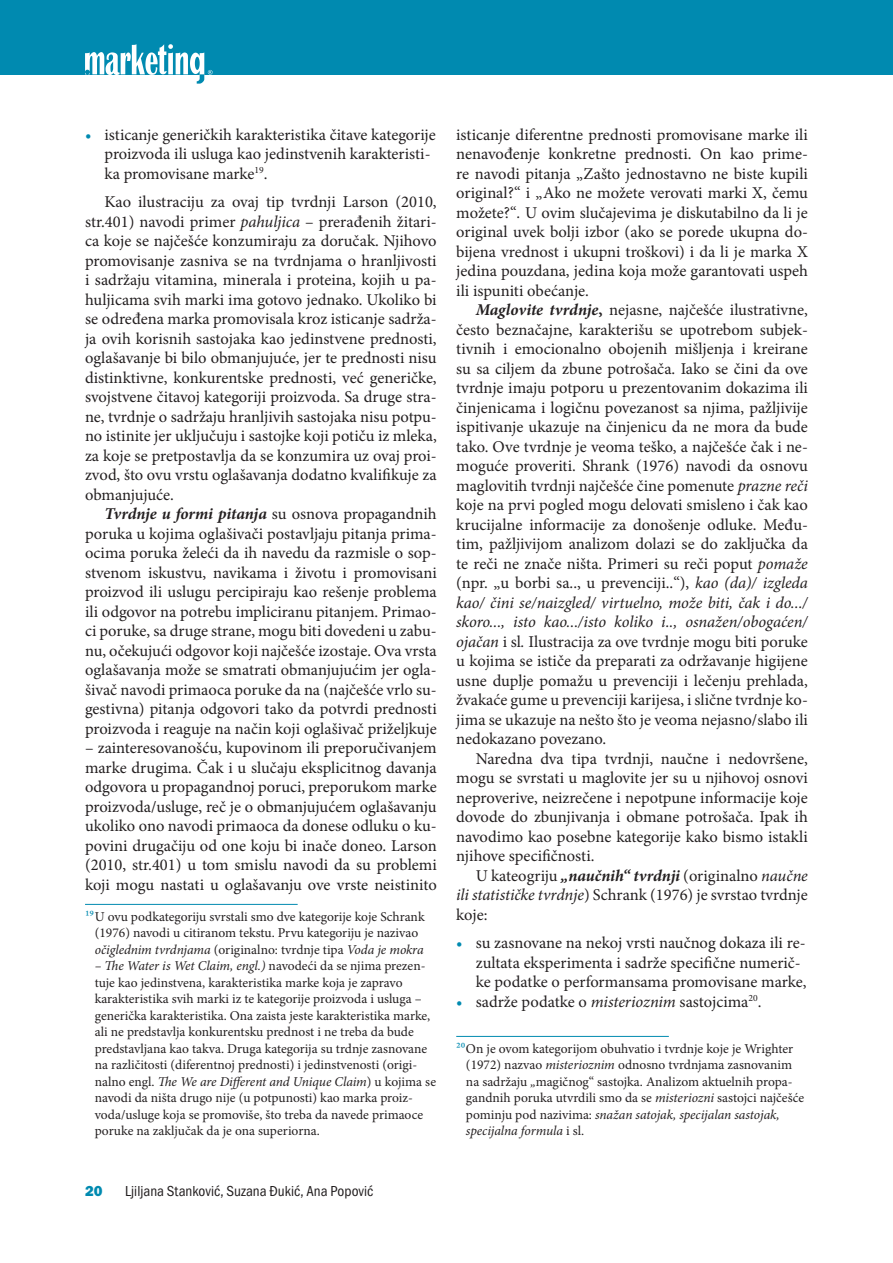
<style>
.page{position:relative;width:893px;height:1263px;background:#fff}
.page>*{position:absolute;margin:0;border:0;box-sizing:border-box;transform-origin:0 0}
.t1{font:16.5px/19.5px "Minion Pro";color:#231f20;text-align:justify}
.t2{font:condensed 15px "Franklin Got Itc TEE";color:#231f20}
.t3{font:15px "Franklin Got Itc TEE Heav";color:#008ab0}
.t4{font:13.5px/16.5px "Minion Pro";color:#231f20}
.s1{color:#008ab0}
.s2{font-style:italic}
.s3{font-weight:700;font-style:italic}
.s4{font-weight:700}
</style>
<div class="page">
<div style="left:0;top:0;width:893px;height:74px;background:#008ab0"></div>
<svg style="left:85px;top:44px;width:128px;height:40px"></svg>
<hr style="left:85px;top:904px;width:213px;height:1px;background:#008ab0">
<hr style="left:456px;top:1036px;width:213px;height:1px;background:#008ab0">
<p class="t1" style="left:105px;top:125px;width:333px;text-align:left;text-indent:-20px"><span class="s1">•</span> isticanje generičkih karakteristika čitave kategorije proizvoda ili usluga kao jedinstvenih karakteristi&shy;ka promovisane marke<sup>19</sup>.</p>
<p class="t1" style="left:85px;top:192px;width:353px;text-indent:20px">Kao ilustraciju za ovaj tip tvrdnji Larson (2010, str.401) navodi primer <span class="s2">pahuljica</span> – prerađenih žitari&shy;ca koje se najčešće konzumiraju za doručak. Njihovo promovisanje zasniva se na tvrdnjama o hranljivosti i sadržaju vitamina, minerala i proteina, kojih u pa&shy;huljicama svih marki ima gotovo jednako. Ukoliko bi se određena marka promovisala kroz isticanje sadrža&shy;ja ovih korisnih sastojaka kao jedinstvene prednosti, oglašavanje bi bilo obmanjujuće, jer te prednosti nisu distinktivne, konkurentske prednosti, već generičke, svojstvene čitavoj kategoriji proizvoda. Sa druge stra&shy;ne, tvrdnje o sadržaju hranljivih sastojaka nisu potpu&shy;no istinite jer uključuju i sastojke koji potiču iz mleka, za koje se pretpostavlja da se konzumira uz ovaj proi&shy;zvod, što ovu vrstu oglašavanja dodatno kvalifikuje za obmanjujuće.</p>
<p class="t1" style="left:85px;top:504px;width:353px;text-indent:19px"><span class="s3">Tvrdnje u formi pitanja</span> su osnova propagandnih poruka u kojima oglašivači postavljaju pitanja prima&shy;ocima poruka želeći da ih navedu da razmisle o sop&shy;stvenom iskustvu, navikama i životu i promovisani proizvod ili uslugu percipiraju kao rešenje problema ili odgovor na potrebu impliciranu pitanjem. Primao&shy;ci poruke, sa druge strane, mogu biti dovedeni u zabu&shy;nu, očekujući odgovor koji najčešće izostaje. Ova vrsta oglašavanja može se smatrati obmanjujućim jer ogla&shy;šivač navodi primaoca poruke da na (najčešće vrlo su&shy;gestivna) pitanja odgovori tako da potvrdi prednosti proizvoda i reaguje na način koji oglašivač priželjkuje</p>
<p class="t1" style="left:85px;top:738px;width:353px">– zainteresovanošću, kupovinom ili preporučivanjem marke drugima. Čak i u slučaju eksplicitnog davanja odgovora u propagandnoj poruci, preporukom marke proizvoda/usluge, reč je o obmanjujućem oglašavanju ukoliko ono navodi primaoca da donese odluku o ku&shy;povini drugačiju od one koju bi inače doneo. Larson (2010, str.401) u tom smislu navodi da su problemi koji mogu nastati u oglašavanju ove vrste neistinito</p>
<p class="t4" style="left:95px;top:908px;width:331px;text-indent:-10px"><span class="s1">19</span>U ovu podkategoriju svrstali smo dve kategorije koje Schrank (1976) navodi u citiranom tekstu. Prvu kategoriju je nazivao <span class="s2">očiglednim tvrdnjama</span> (originalno: tvrdnje tipa <span class="s2">Voda je mokra</span></p>
<p class="t4" style="left:95px;top:958px;width:343px"><span class="s2">– The Water is Wet Claim, engl.)</span> navodeći da se njima prezen&shy;tuje kao jedinstvena, karakteristika marke koja je zapravo karakteristika svih marki iz te kategorije proizvoda i usluga – generička karakteristika. Ona zaista jeste karakteristika marke, ali ne predstavlja konkurentsku prednost i ne treba da bude predstavljana kao takva. Druga kategorija su trdnje zasnovane na različitosti (diferentnoj prednosti) i jedinstvenosti (origi&shy;nalno engl. <span class="s2">The We are Different and Unique Claim</span>) u kojima se navodi da ništa drugo nije (u potpunosti) kao marka proiz&shy;voda/usluge koja se promoviše, što treba da navede primaoce poruke na zaključak da je ona superiorna.</p>
<p class="t3" style="left:85px;top:1182px;width:19px">20</p>
<p class="t2" style="left:125px;top:1183px;width:250px">Ljiljana Stanković, Suzana Đukić, Ana Popović</p>
<p class="t1" style="left:456px;top:125px;width:353px">isticanje diferentne prednosti promovisane marke ili nenavođenje konkretne prednosti. On kao prime&shy;re navodi pitanja „Zašto jednostavno ne biste kupili original?“ i „Ako ne možete verovati marki X, čemu možete?“<span class="s2">.</span> U ovim slučajevima je diskutabilno da li je original uvek bolji izbor (ako se porede ukupna do&shy;bijena vrednost i ukupni troškovi) i da li je marka X jedina pouzdana, jedina koja može garantovati uspeh ili ispuniti obećanje.</p>
<p class="t1" style="left:456px;top:300px;width:353px;text-indent:20px"><span class="s3">Maglovite tvrdnje</span><span class="s4">,</span> nejasne, najčešće ilustrativne, često beznačajne, karakterišu se upotrebom subjek&shy;tivnih i emocionalno obojenih mišljenja i kreirane su sa ciljem da zbune potrošača. Iako se čini da ove tvrdnje imaju potporu u prezentovanim dokazima ili činjenicama i logičnu povezanost sa njima, pažljivije ispitivanje ukazuje na činjenicu da ne mora da bude tako. Ove tvrdnje je veoma teško, a najčešće čak i ne&shy;moguće proveriti. Shrank (1976) navodi da osnovu maglovitih tvrdnji najčešće čine pomenute <span class="s2">prazne reči </span>koje na prvi pogled mogu delovati smisleno i čak kao krucijalne informacije za donošenje odluke. Među&shy;tim, pažljivijom analizom dolazi se do zaključka da te reči ne znače ništa. Primeri su reči poput <span class="s2">pomaže </span>(npr. „u borbi sa.., u prevenciji..“), <span class="s2">kao (da)/ izgleda kao/ čini se/naizgled/ virtuelno, može biti, čak i do.../ skoro..., isto kao.../isto koliko i.., osnažen/obogaćen/ ojačan</span> i sl<span class="s2">.</span> Ilustracija za ove tvrdnje mogu biti poruke u kojima se ističe da preparati za održavanje higijene usne duplje pomažu u prevenciji i lečenju prehlada, žvakaće gume u prevenciji karijesa, i slične tvrdnje ko&shy;jima se ukazuje na nešto što je veoma nejasno/slabo ili nedokazano povezano.</p>
<p class="t1" style="left:456px;top:749px;width:353px;text-indent:20px">Naredna dva tipa tvrdnji, naučne i nedovršene, mogu se svrstati u maglovite jer su u njihovoj osnovi neproverive, neizrečene i nepotpune informacije koje dovode do zbunjivanja i obmane potrošača. Ipak ih navodimo kao posebne kategorije kako bismo istakli njihove specifičnosti.</p>
<p class="t1" style="left:456px;top:866px;width:353px;text-indent:20px">U kateogriju <span class="s3">„naučnih“ tvrdnji</span> (originalno <span class="s2">naučne ili statističke tvrdnje</span>) Schrank (1976) je svrstao tvrdnje koje:</p>
<p class="t1" style="left:476px;top:933px;width:332px;text-align:left;text-indent:-20px"><span class="s1">•</span> su zasnovane na nekoj vrsti naučnog dokaza ili re&shy;zultata eksperimenta i sadrže specifične numerič&shy;ke podatke o performansama promovisane marke,</p>
<p class="t1" style="left:456px;top:992px;width:307px"><span class="s1">•</span> sadrže podatke o <span class="s2">misterioznim</span> sastojcima<sup>20</sup>.</p>
<p class="t4" style="left:466px;top:1040px;width:340px;text-indent:-10px"><span class="s1">20</span>On je ovom kategorijom obuhvatio i tvrdnje koje je Wrighter (1972) nazvao <span class="s2">misterioznim</span> odnosno tvrdnjama zasnovanim na sadržaju <span class="s2">„</span>magičnog“ sastojka. Analizom aktuelnih propa&shy;gandnih poruka utvrdili smo da se <span class="s2">misteriozni</span> sastojci najčešće pominju pod nazivima: <span class="s2">snažan satojak, specijalan sastojak, specijalna formula</span> i sl.</p>
</div>
